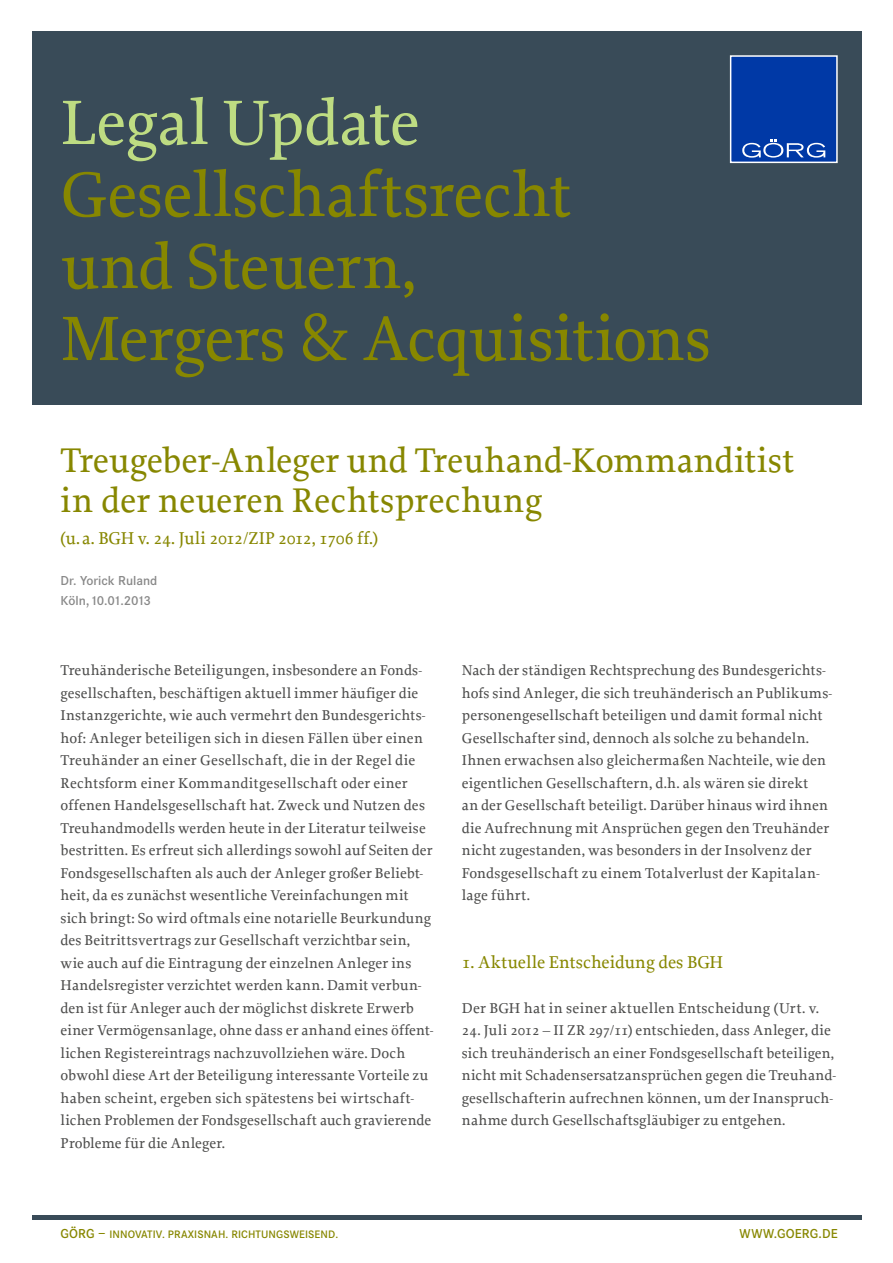
<style>
.page{position:relative;width:893px;height:1263px;background:#fff}
.page>*{position:absolute;margin:0;border:0;box-sizing:border-box;transform-origin:0 0}
.t1{font:500 66px/72px "Proforma";letter-spacing:-.01em;color:#878700}
.t2{font:500 66px "Proforma";letter-spacing:-.01em;color:#bedc82}
.t3{font:500 36px/40.5px "Proforma";color:#878700}
.t4{font:500 18px "Proforma";letter-spacing:-.02em;color:#878700}
.t5{font:500 18px "Proforma";color:#878700}
.t6{font:500 15px/22.5px "Proforma";letter-spacing:.01em;color:#4d4d4c}
.t7{font:600 13.5px/19.5px "Corporate S";color:#888}
.t8{font:600 13.5px "Corporate S";letter-spacing:.01em;color:#878700}
.t9{font:600 11.25px "Corporate S";letter-spacing:.01em;color:#878700}
.s1{font-size:13.5px}
</style>
<div class="page">
<div style="left:32px;top:1215px;width:829px;height:5px;background:#394b58"></div>
<div style="left:32px;top:32px;width:829px;height:373px;background:#394b58"></div>
<div style="left:731px;top:56px;width:106px;height:106px;background:#0039a6"></div>
<div style="left:730px;top:55px;width:108px;height:108px;border:2px solid #fff"></div>
<svg style="left:742px;top:140px;width:83px;height:18px"></svg>
<h1 class="t2" style="left:61px;top:82px;width:361px">Legal Update</h1>
<h1 class="t1" style="left:61px;top:158px;width:652px">Gesellschaftsrecht<br>und Steuern,<br>Mergers &amp; Acquisitions</h1>
<h2 class="t3" style="left:61px;top:439px;width:735px">Treugeber-Anleger und Treuhand-Kommanditist in der neueren Rechtsprechung</h2>
<p class="t4" style="left:61px;top:527px;width:319px">(u. a. BGH v. 24. Juli 2012/ZIP 2012, 1706 ff.)</p>
<p class="t7" style="left:61px;top:571px;width:98px">Dr. Yorick Ruland<br>Köln, 10.01.2013</p>
<p class="t6" style="left:61px;top:659px;width:374px">Treuhänderische Beteiligungen, insbesondere an Fonds&shy;gesellschaften, beschäftigen aktuell immer häufiger die Instanzgerichte, wie auch vermehrt den Bundesgerichts&shy;hof: Anleger beteiligen sich in diesen Fällen über einen Treuhänder an einer Gesellschaft, die in der Regel die Rechtsform einer Kommanditgesellschaft oder einer offenen Handelsgesellschaft hat. Zweck und Nutzen des Treuhandmodells werden heute in der Literatur teilweise bestritten. Es erfreut sich allerdings sowohl auf Seiten der Fondsgesellschaften als auch der Anleger großer Beliebt&shy;heit, da es zunächst wesentliche Vereinfachungen mit sich bringt: So wird oftmals eine notarielle Beurkundung des Beitrittsvertrags zur Gesellschaft verzichtbar sein, wie auch auf die Eintragung der einzelnen Anleger ins Handelsregister verzichtet werden kann. Damit verbun&shy;den ist für Anleger auch der möglichst diskrete Erwerb einer Vermögensanlage, ohne dass er anhand eines öffent&shy;lichen Registereintrags nachzuvollziehen wäre. Doch obwohl diese Art der Beteiligung interessante Vorteile zu haben scheint, ergeben sich spätestens bei wirtschaft&shy;lichen Problemen der Fondsgesellschaft auch gravierende Probleme für die Anleger.</p>
<p class="t6" style="left:462px;top:659px;width:372px">Nach der ständigen Rechtsprechung des Bundesgerichts&shy;hofs sind Anleger, die sich treuhänderisch an Publikums&shy;personengesellschaft beteiligen und damit formal nicht Gesellschafter sind, dennoch als solche zu behandeln.<br>Ihnen erwachsen also gleichermaßen Nachteile, wie den eigentlichen Gesellschaftern, d.h. als wären sie direkt<br>an der Gesellschaft beteiligt. Darüber hinaus wird ihnen die Aufrechnung mit Ansprüchen gegen den Treuhänder nicht zugestanden, was besonders in der Insolvenz der Fondsgesellschaft zu einem Totalverlust der Kapitalan&shy;lage führt.</p>
<p class="t5" style="left:462px;top:951px;width:263px">1. Aktuelle Entscheidung des BGH</p>
<p class="t6" style="left:462px;top:996px;width:359px">Der BGH hat in seiner aktuellen Entscheidung (Urt. v.</p>
<p class="t6" style="left:462px;top:1019px;width:376px">24. Juli 2012 – II ZR 297/11) entschieden, dass Anleger, die sich treuhänderisch an einer Fondsgesellschaft beteiligen, nicht mit Schadensersatzansprüchen gegen die Treuhand&shy;gesellschafterin aufrechnen können, um der Inanspruch&shy;nahme durch Gesellschaftsgläubiger zu entgehen.</p>
<p class="t9" style="left:61px;top:1227px;width:279px"><span class="s1">GÖRG –</span> INNOVATIV. PRAXISNAH. RICHTUNGSWEISEND.</p>
<p class="t8" style="left:740px;top:1225px;width:13px">www</p>
<p class="t8" style="left:774px;top:1225px;width:65px">.goerg.de</p>
</div>
